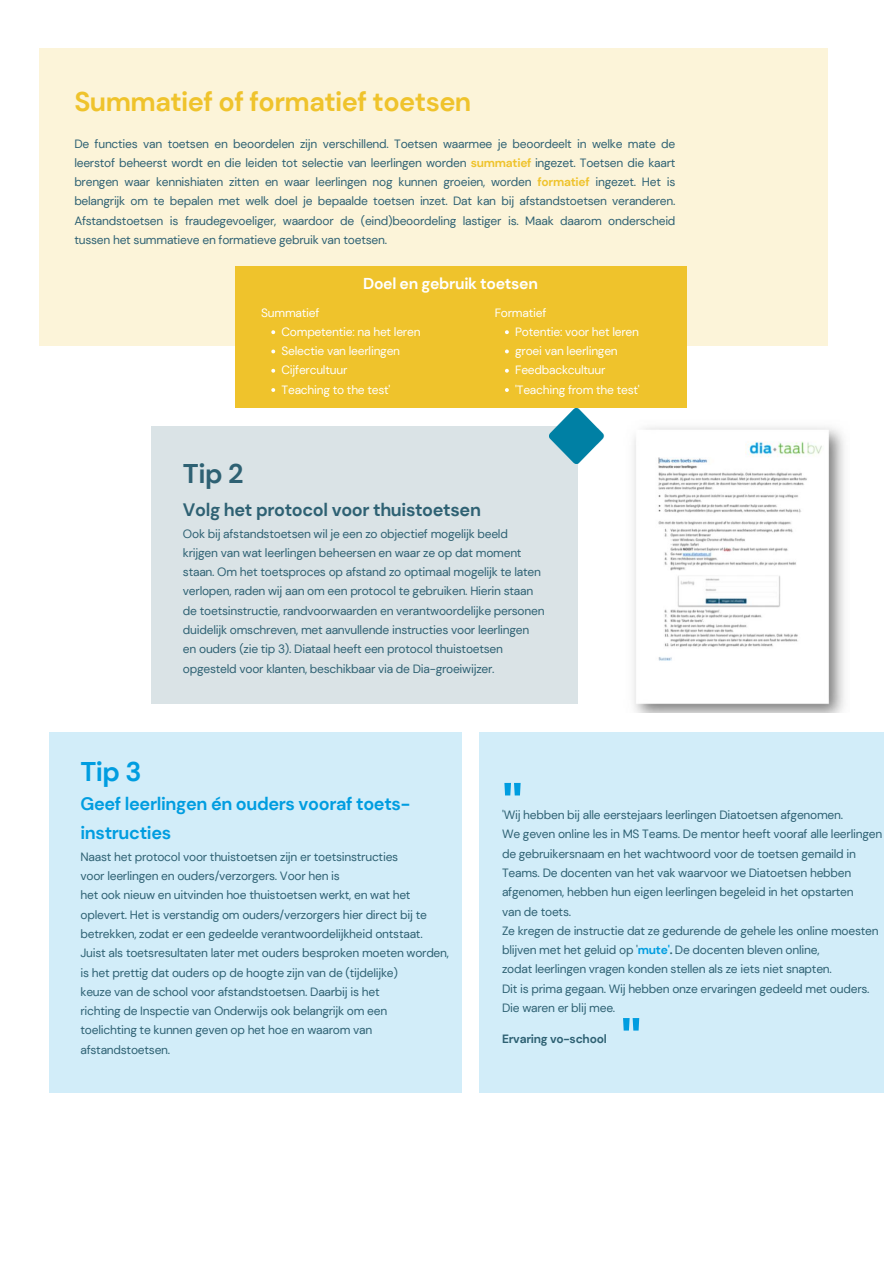
<style>
.page{position:relative;width:893px;height:1263px;background:#fff}
.page>*{position:absolute;margin:0;border:0;box-sizing:border-box;transform-origin:0 0}
.t1{font:700 60px "DM Sans";color:#009de0}
.t2{font:700 27px "DM Sans";letter-spacing:-.02em;color:#efc32c}
.t3{font:700 27px "DM Sans";color:#009de0}
.t4{font:700 27px "DM Sans";color:#2e6173}
.t5{font:700 18px/28.7px "DM Sans";letter-spacing:-.02em;color:#009de0}
.t6{font:700 18px "DM Sans";letter-spacing:-.02em;color:#2e6173}
.t7{font:700 15.75px "DM Sans";letter-spacing:-.02em;color:#fff}
.t8{font:12px/19.3px "DM Sans";letter-spacing:-.02em;color:#2e6173}
.t9{font:12px/19.3px "DM Sans";letter-spacing:-.02em;color:#fff}
.t10{font:700 12px "DM Sans";letter-spacing:-.02em;color:#2e6173}
.s1{font-weight:700;color:#efc32c}
.s2{font-weight:700;color:#009de0}
.s3{font-weight:700}
</style>
<div class="page">
<div style="left:151px;top:427px;width:427px;height:277px;background:#dae3e6"></div>
<div style="left:50px;top:733px;width:411px;height:360px;background:#d2edf9"></div>
<div style="left:479px;top:733px;width:405px;height:360px;background:#d2edf9"></div>
<img style="left:633px;top:427px;width:211px;height:285px">
<img style="left:549px;top:409px;width:55px;height:54px">
<div style="left:40px;top:48px;width:788px;height:298px;background:#fcf4d9"></div>
<div style="left:235px;top:266px;width:452px;height:142px;background:#efc32c"></div>
<svg style="left:505px;top:330px;width:4px;height:4px"></svg>
<svg style="left:505px;top:350px;width:4px;height:3px"></svg>
<svg style="left:505px;top:369px;width:4px;height:4px"></svg>
<svg style="left:505px;top:388px;width:4px;height:4px"></svg>
<svg style="left:271px;top:330px;width:4px;height:4px"></svg>
<svg style="left:271px;top:350px;width:4px;height:3px"></svg>
<svg style="left:271px;top:369px;width:4px;height:4px"></svg>
<svg style="left:271px;top:388px;width:4px;height:4px"></svg>
<h2 class="t2" style="left:74px;top:85px;width:398px">Summatief of formatief toetsen</h2>
<p class="t8" style="left:74px;top:134px;width:602px;text-align:justify">De functies van toetsen en beoordelen zijn verschillend. Toetsen waarmee je beoordeelt in welke mate de leerstof beheerst wordt en die leiden tot selectie van leerlingen worden <span class="s1">summatief</span> ingezet. Toetsen die kaart brengen waar kennishiaten zitten en waar leerlingen nog kunnen groeien, worden <span class="s1">formatief</span> ingezet. Het is belangrijk om te bepalen met welk doel je bepaalde toetsen inzet. Dat kan bij afstandstoetsen veranderen.<br>Afstandstoetsen is fraudegevoeliger, waardoor de (eind)beoordeling lastiger is. Maak daarom onderscheid tussen het summatieve en formatieve gebruik van toetsen.</p>
<p class="t9" style="left:261px;top:303px;width:60px">Summatief</p>
<h3 class="t7" style="left:363px;top:274px;width:176px">Doel en gebruik toetsen</h3>
<p class="t9" style="left:495px;top:303px;width:53px">Formatief</p>
<h2 class="t4" style="left:183px;top:456px;width:62px">Tip 2</h2>
<p class="t9" style="left:281px;top:322px;width:140px">Competentie: na het leren<br>Selectie van leerlingen<br>Cijfercultuur<br>Teaching to the test'</p>
<p class="t9" style="left:515px;top:322px;width:126px">Potentie: voor het leren groei van leerlingen<br>Feedbackcultuur 'Teaching from the test'</p>
<h3 class="t6" style="left:183px;top:498px;width:299px">Volg het protocol voor thuistoetsen</h3>
<p class="t8" style="left:183px;top:524px;width:363px">Ook bij afstandstoetsen wil je een zo objectief mogelijk beeld krijgen van wat leerlingen beheersen en waar ze op dat moment staan. Om het toetsproces op afstand zo optimaal mogelijk te laten verlopen, raden wij aan om een protocol te gebruiken. Hierin staan de toetsinstructie, randvoorwaarden en verantwoordelijke personen duidelijk omschreven, met aanvullende instructies voor leerlingen en ouders (zie tip 3). Diataal heeft een protocol thuistoetsen opgesteld voor klanten, beschikbaar via de Dia-groeiwijzer.</p>
<h2 class="t3" style="left:81px;top:754px;width:63px">Tip 3</h2>
<h3 class="t5" style="left:81px;top:790px;width:331px">Geef leerlingen én ouders vooraf toets&shy;instructies</h3>
<p class="t8" style="left:81px;top:847px;width:370px">Naast het protocol voor thuistoetsen zijn er toetsinstructies<br>voor leerlingen en ouders/verzorgers. Voor hen is<br>het ook nieuw en uitvinden hoe thuistoetsen werkt, en wat het oplevert. Het is verstandig om ouders/verzorgers hier direct bij te betrekken, zodat er een gedeelde verantwoordelijkheid ontstaat.<br>Juist als toetsresultaten later met ouders besproken moeten worden, is het prettig dat ouders op de hoogte zijn van de (tijdelijke)<br>keuze van de school voor afstandstoetsen. Daarbij is het<br>richting de Inspectie van Onderwijs ook belangrijk om een<br>toelichting te kunnen geven op het hoe en waarom van afstandstoetsen.</p>
<h1 class="t1" style="left:502px;top:769px;width:22px">"</h1>
<p class="t8" style="left:502px;top:805px;width:382px">'Wij hebben bij alle eerstejaars leerlingen Diatoetsen afgenomen.<br>We geven online les in MS Teams. De mentor heeft vooraf alle leerlingen de gebruikersnaam en het wachtwoord voor de toetsen gemaild in Teams. De docenten van het vak waarvoor we Diatoetsen hebben afgenomen, hebben hun eigen leerlingen begeleid in het opstarten<br>van de toets.<br>Ze kregen de instructie dat ze gedurende de gehele les online moesten blijven met het geluid op '<span class="s2">mute'</span><span class="s3">.</span> De docenten bleven online,<br>zodat leerlingen vragen konden stellen als ze iets niet snapten.<br>Dit is prima gegaan. Wij hebben onze ervaringen gedeeld met ouders.<br>Die waren er blij mee.</p>
<p class="t10" style="left:502px;top:1031px;width:106px">Ervaring vo-school</p>
<h1 class="t1" style="left:620px;top:1004px;width:22px">"</h1>
</div>
